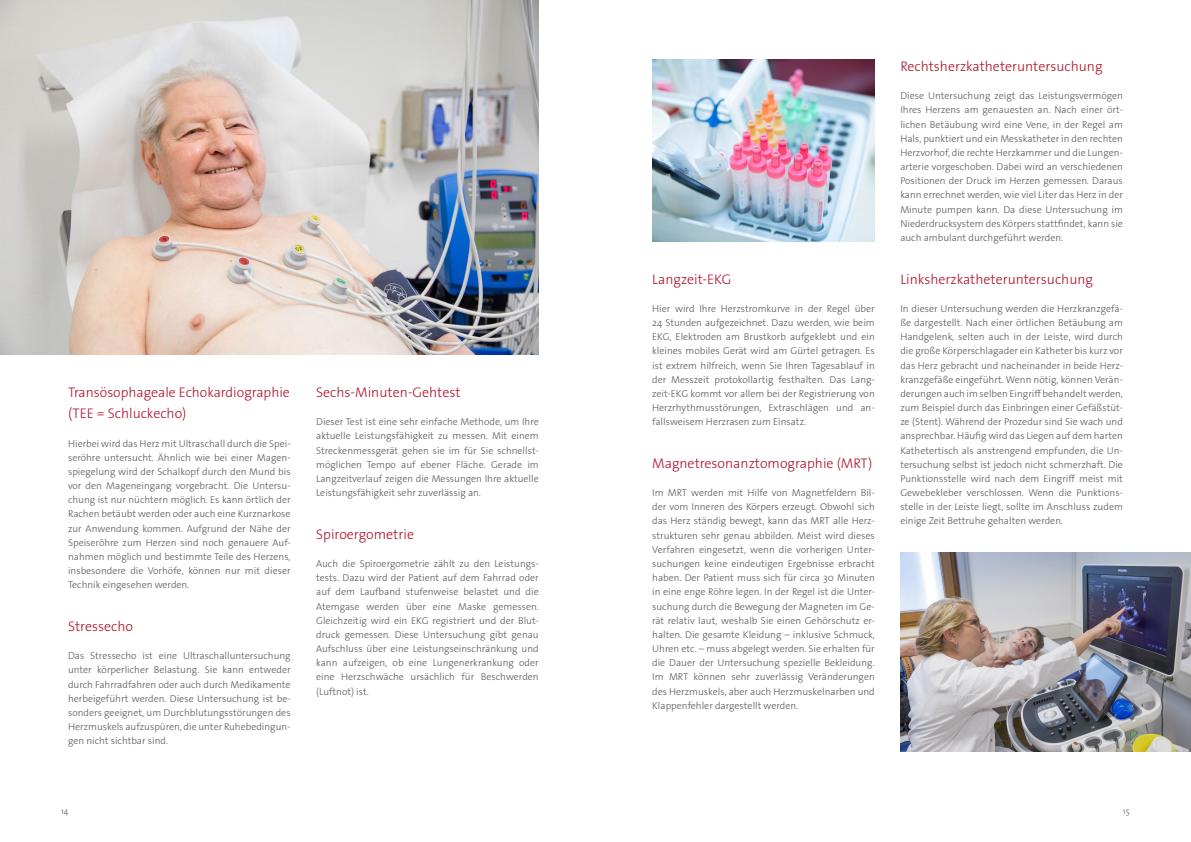
<style>
.page{position:relative;width:1191px;height:842px;background:#fff}
.page>*{position:absolute;margin:0;border:0;box-sizing:border-box;transform-origin:0 0}
.t1{font:300 14px/21.3px "The Sans Os F";color:#ae1229}
.t2{font:300 10px/14.2px "The Sans Os F";color:#57585a;text-align:justify}
.t3{font:300 8.5px "The Sans Os F";color:#57585a}
</style>
<div class="page">
<img style="left:652px;top:60px;width:222px;height:182px">
<img style="left:0;top:0;width:539px;height:354px">
<img style="left:900px;top:553px;width:291px;height:198px">
<h1 class="t1" style="left:68px;top:382px;width:223px">Transösophageale Echokardiographie (TEE = Schluckecho)</h1>
<p class="t2" style="left:68px;top:436px;width:224px">Hierbei wird das Herz mit Ultraschall durch die Spei&shy;seröhre untersucht. Ähnlich wie bei einer Magen&shy;spiegelung wird der Schalkopf durch den Mund bis vor den Mageneingang vorgebracht. Die Untersu&shy;chung ist nur nüchtern möglich. Es kann örtlich der Rachen betäubt werden oder auch eine Kurznarkose zur Anwendung kommen. Aufgrund der Nähe der Speiseröhre zum Herzen sind noch genauere Auf&shy;nahmen möglich und bestimmte Teile des Herzens, insbesondere die Vorhöfe, können nur mit dieser Technik eingesehen werden.</p>
<h1 class="t1" style="left:68px;top:615px;width:66px">Stressecho</h1>
<p class="t2" style="left:68px;top:649px;width:224px">Das Stressecho ist eine Ultraschalluntersuchung unter körperlicher Belastung. Sie kann entweder durch Fahrradfahren oder auch durch Medikamente herbeigeführt werden. Diese Untersuchung ist be&shy;sonders geeignet, um Durchblutungsstörungen des Herzmuskels aufzuspüren, die unter Ruhebedingun&shy;gen nicht sichtbar sind.</p>
<h1 class="t1" style="left:316px;top:382px;width:146px">Sechs-Minuten-Gehtest</h1>
<p class="t2" style="left:316px;top:415px;width:224px">Dieser Test ist eine sehr einfache Methode, um Ihre aktuelle Leistungsfähigkeit zu messen. Mit einem Streckenmessgerät gehen sie im für Sie schnellst&shy;möglichen Tempo auf ebener Fläche. Gerade im Langzeitverlauf zeigen die Messungen Ihre aktuelle Leistungsfähigkeit sehr zuverlässig an.</p>
<h1 class="t1" style="left:316px;top:523px;width:99px">Spiroergometrie</h1>
<p class="t2" style="left:316px;top:557px;width:224px">Auch die Spiroergometrie zählt zu den Leistungs&shy;tests. Dazu wird der Patient auf dem Fahrrad oder auf dem Laufband stufenweise belastet und die Atemgase werden über eine Maske gemessen.<br>Gleichzeitig wird ein EKG registriert und der Blut&shy;druck gemessen. Diese Untersuchung gibt genau Aufschluss über eine Leistungseinschränkung und kann aufzeigen, ob eine Lungenerkrankung oder eine Herzschwäche ursächlich für Beschwerden (Luftnot) ist.</p>
<h1 class="t1" style="left:652px;top:268px;width:81px">Langzeit-EKG</h1>
<p class="t2" style="left:652px;top:301px;width:224px">Hier wird Ihre Herzstromkurve in der Regel über 24 Stunden aufgezeichnet. Dazu werden, wie beim EKG, Elektroden am Brustkorb aufgeklebt und ein kleines mobiles Gerät wird am Gürtel getragen. Es ist extrem hilfreich, wenn Sie Ihren Tagesablauf in der Messzeit protokollartig festhalten. Das Lang&shy;zeit-EKG kommt vor allem bei der Registrierung von Herzrhythmusstörungen, Extraschlägen und an&shy;fallsweisem Herzrasen zum Einsatz.</p>
<h1 class="t1" style="left:652px;top:452px;width:222px">Magnetresonanztomographie (MRT)</h1>
<p class="t2" style="left:652px;top:486px;width:224px">Im MRT werden mit Hilfe von Magnetfeldern Bil&shy;der vom Inneren des Körpers erzeugt. Obwohl sich das Herz ständig bewegt, kann das MRT alle Herz&shy;strukturen sehr genau abbilden. Meist wird dieses Verfahren eingesetzt, wenn die vorherigen Unter&shy;suchungen keine eindeutigen Ergebnisse erbracht haben. Der Patient muss sich für circa 30 Minuten in eine enge Röhre legen. In der Regel ist die Unter&shy;suchung durch die Bewegung der Magneten im Ge&shy;rät relativ laut, weshalb Sie einen Gehörschutz er&shy;halten. Die gesamte Kleidung – inklusive Schmuck, Uhren etc. – muss abgelegt werden. Sie erhalten für die Dauer der Untersuchung spezielle Bekleidung.<br>Im MRT können sehr zuverlässig Veränderungen des Herzmuskels, aber auch Herzmuskelnarben und Klappenfehler dargestellt werden.</p>
<h1 class="t1" style="left:900px;top:56px;width:204px">Rechtsherzkatheteruntersuchung</h1>
<p class="t2" style="left:900px;top:89px;width:224px">Diese Untersuchung zeigt das Leistungsvermögen Ihres Herzens am genauesten an. Nach einer ört&shy;lichen Betäubung wird eine Vene, in der Regel am Hals, punktiert und ein Messkatheter in den rechten Herzvorhof, die rechte Herzkammer und die Lungen&shy;arterie vorgeschoben. Dabei wird an verschiedenen Positionen der Druck im Herzen gemessen. Daraus kann errechnet werden, wie viel Liter das Herz in der Minute pumpen kann. Da diese Untersuchung im Niederdrucksystem des Körpers stattfindet, kann sie auch ambulant durchgeführt werden.</p>
<h1 class="t1" style="left:900px;top:268px;width:194px">Linksherzkatheteruntersuchung</h1>
<p class="t2" style="left:900px;top:301px;width:224px">In dieser Untersuchung werden die Herzkranzgefä&shy;ße dargestellt. Nach einer örtlichen Betäubung am Handgelenk, selten auch in der Leiste, wird durch die große Körperschlagader ein Katheter bis kurz vor das Herz gebracht und nacheinander in beide Herz&shy;kranzgefäße eingeführt. Wenn nötig, können Verän&shy;derungen auch im selben Eingriff behandelt werden, zum Beispiel durch das Einbringen einer Gefäßstüt&shy;ze (Stent). Während der Prozedur sind Sie wach und ansprechbar. Häufig wird das Liegen auf dem harten Kathetertisch als anstrengend empfunden, die Un&shy;tersuchung selbst ist jedoch nicht schmerzhaft. Die Punktionsstelle wird nach dem Eingriff meist mit Gewebekleber verschlossen. Wenn die Punktions&shy;stelle in der Leiste liegt, sollte im Anschluss zudem einige Zeit Bettruhe gehalten werden.</p>
<p class="t3" style="left:61px;top:805px;width:9px">14</p>
<p class="t3" style="left:1123px;top:805px;width:8px">15</p>
</div>
